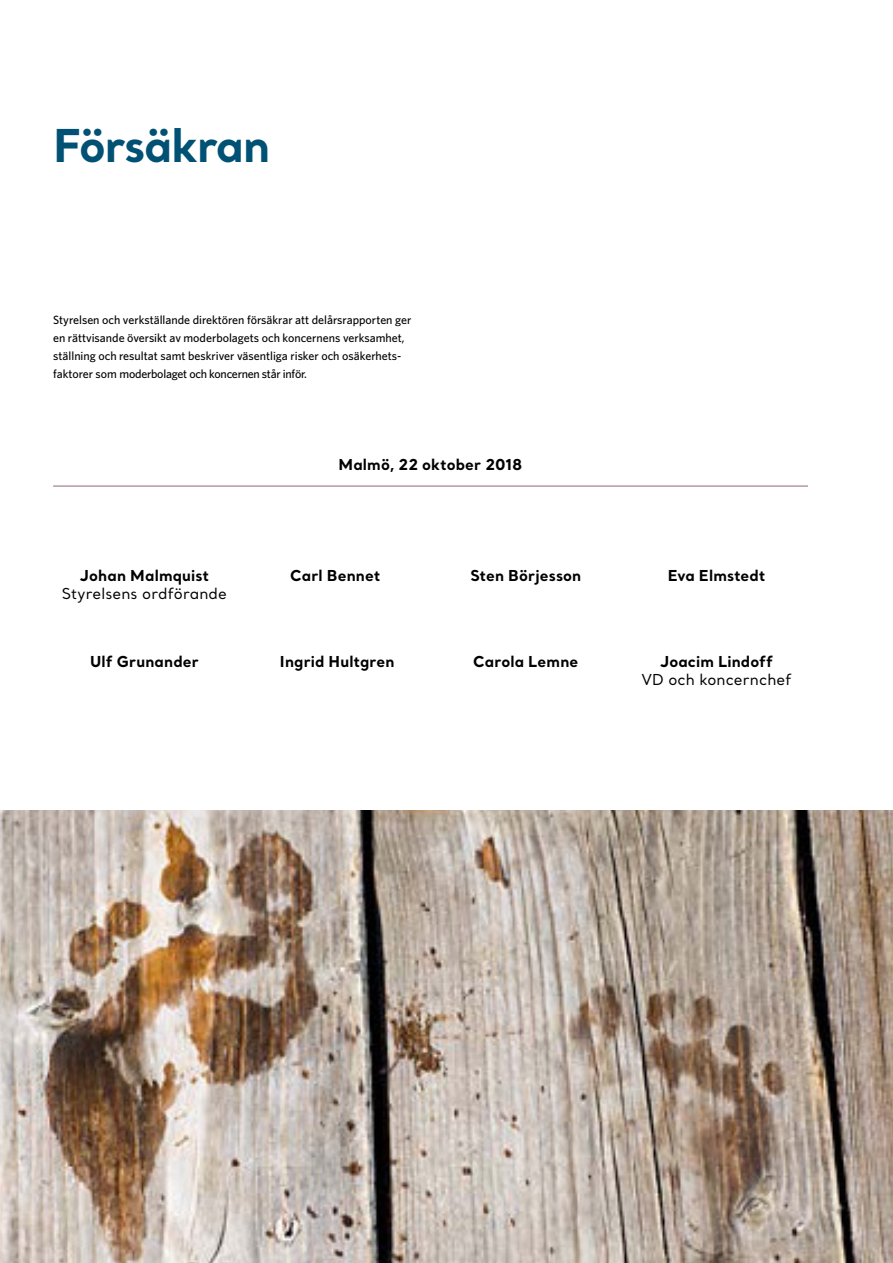
<style>
.page{position:relative;width:893px;height:1263px;background:#fff}
.page>*{position:absolute;margin:0;border:0;box-sizing:border-box;transform-origin:0 0}
.Huvudrubrik{font:700 45px "Santral";letter-spacing:-.025em;color:#005174}
.t1{font:700 15px "Santral";letter-spacing:.01em;color:#000}
.t2{font:15px "Santral";letter-spacing:.005em;color:#000}
.Brödtext{font:500 12px/18px "Whitney";color:#000}
</style>
<div class="page">
<img style="left:0;top:810px;width:893px;height:453px">
<hr style="left:53px;top:486px;width:755px;height:1px;background:#87657d">
<p class="Huvudrubrik" style="left:53px;top:115px;width:218px">Försäkran</p>
<p class="Brödtext" style="left:53px;top:311px;width:360px">Styrelsen och verkställande direktören försäkrar att delårsrapporten ger en rättvisande översikt av moderbolagets och koncernens verksamhet, ställning och resultat samt beskriver väsentliga risker och osäkerhets&shy;faktorer som moderbolaget och koncernen står inför.</p>
<p class="t1" style="left:80px;top:565px;width:131px">Johan Malmquist</p>
<p class="t2" style="left:62px;top:583px;width:167px">Styrelsens ordförande</p>
<p class="t1" style="left:339px;top:454px;width:186px">Malmö, 22 oktober 2018</p>
<p class="t1" style="left:290px;top:565px;width:92px">Carl Bennet</p>
<p class="t1" style="left:470px;top:565px;width:112px">Sten Börjesson</p>
<p class="t1" style="left:668px;top:565px;width:99px">Eva Elmstedt</p>
<p class="t1" style="left:90px;top:651px;width:110px">Ulf Grunander</p>
<p class="t1" style="left:280px;top:651px;width:116px">Ingrid Hultgren</p>
<p class="t1" style="left:473px;top:651px;width:107px">Carola Lemne</p>
<p class="t1" style="left:660px;top:651px;width:114px">Joacim Lindoff</p>
<p class="t2" style="left:641px;top:670px;width:152px">VD och koncernchef</p>
</div>
